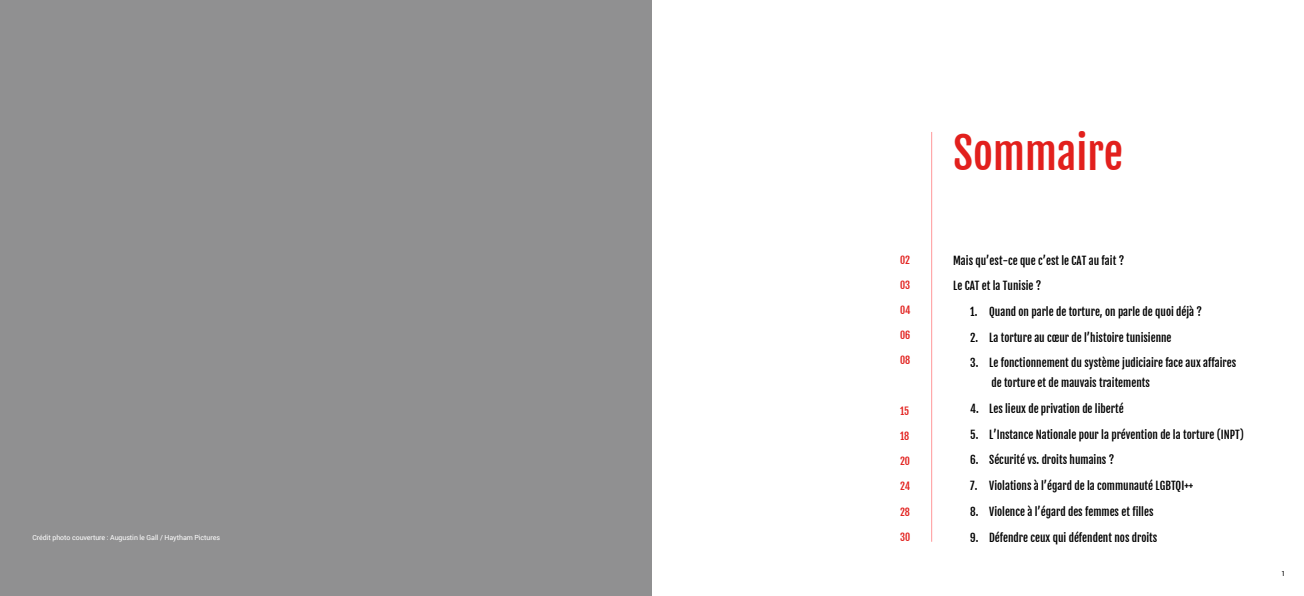
<style>
.page{position:relative;width:1304px;height:596px;background:#fff}
.page>*{position:absolute;margin:0;border:0;box-sizing:border-box;transform-origin:0 0}
.t1{font:43px "Fjalla One";color:#e2201d}
.t2{font:11px/20px "Fjalla One";color:#000}
.t3{font:10px "Fjalla One";color:#e2201d}
.t4{font:7px "Roboto";letter-spacing:-.01em;color:#fff}
.t5{font:7px "Roboto";color:#000}
</style>
<div class="page">
<hr style="left:931px;top:132px;width:1px;height:409px;background:#ff9899">
<div style="left:0;top:0;width:652px;height:595px;background:#909091"></div>
<p class="t3" style="left:900px;top:253px;width:11px">02</p>
<p class="t3" style="left:900px;top:278px;width:12px">03</p>
<p class="t3" style="left:900px;top:304px;width:12px">04</p>
<p class="t3" style="left:900px;top:329px;width:12px">06</p>
<p class="t3" style="left:900px;top:354px;width:12px">08</p>
<p class="t3" style="left:900px;top:404px;width:11px">15</p>
<p class="t3" style="left:900px;top:429px;width:11px">18</p>
<p class="t3" style="left:900px;top:455px;width:11px">20</p>
<p class="t3" style="left:900px;top:480px;width:12px">24</p>
<p class="t3" style="left:900px;top:505px;width:11px">28</p>
<p class="t4" style="left:33px;top:532px;width:189px">Crédit photo couverture : Augustin le Gall / Haytham Pictures</p>
<p class="t3" style="left:900px;top:530px;width:12px">30</p>
<h1 class="t1" style="left:953px;top:126px;width:172px">Sommaire</h1>
<p class="t2" style="left:953px;top:250px;width:172px">Mais qu’est-ce que c’est le CAT au fait ?</p>
<p class="t2" style="left:953px;top:276px;width:90px">Le CAT et la Tunisie ?</p>
<p class="t2" style="left:970px;top:301px;width:233px">1. Quand on parle de torture, on parle de quoi déjà ?</p>
<p class="t2" style="left:970px;top:327px;width:203px">2. La torture au cœur de l’histoire tunisienne</p>
<p class="t2" style="left:991px;top:353px;width:246px;text-indent:-21px">3. Le fonctionnement du système judiciaire face aux affaires de torture et de mauvais traitements</p>
<p class="t2" style="left:970px;top:398px;width:155px">4. Les lieux de privation de liberté</p>
<p class="t2" style="left:970px;top:424px;width:275px">5. L’Instance Nationale pour la prévention de la torture (INPT)</p>
<p class="t2" style="left:970px;top:450px;width:146px">6. Sécurité vs. droits humains ?</p>
<p class="t2" style="left:970px;top:475px;width:225px">7. Violations à l’égard de la communauté LGBTQI++</p>
<p class="t2" style="left:970px;top:501px;width:185px">8. Violence à l’égard des femmes et filles</p>
<p class="t2" style="left:970px;top:527px;width:189px">9. Défendre ceux qui défendent nos droits</p>
<p class="t5" style="left:1282px;top:568px;width:5px">1</p>
</div>
